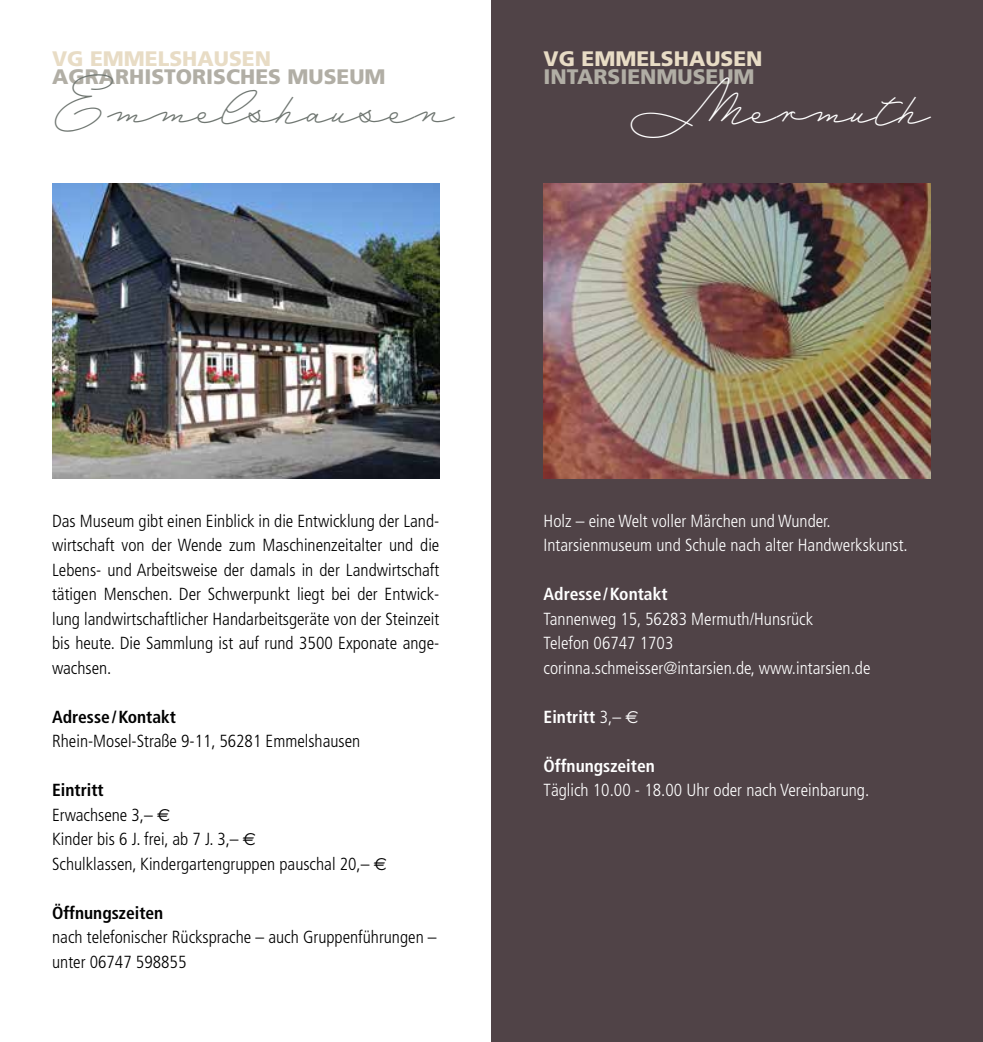
<style>
.page{position:relative;width:983px;height:1042px;background:#fff}
.page>*{position:absolute;margin:0;border:0;box-sizing:border-box;transform-origin:0 0}
.t1{font:47.77px "Mina";color:#6f7671}
.t2{font:47.77px "Mina";letter-spacing:-.015em;color:#fff}
.t3{font:900 21px "Frutiger";color:#b1aea5}
.t4{font:900 21px "Frutiger";color:#e8dcc5}
.t5{font:300 condensed 17.5px/24.5px "Frutiger";color:#000}
.t6{font:300 condensed 17.5px/24.5px "Frutiger";color:#fff}
.t7{font:700 condensed 17.5px "Frutiger";color:#fff}
.t8{font:700 condensed 17.5px "Frutiger";color:#000}
.s1{font-weight:700}
.s2{font-family:"Euro Sans";font-weight:400;font-stretch:normal}
.s3{font-weight:300}
</style>
<div class="page">
<img style="left:52px;top:184px;width:387px;height:295px">
<div style="left:491px;top:0;width:491px;height:1042px;background:#504347"></div>
<img style="left:543px;top:184px;width:387px;height:295px">
<p class="t4" style="left:52px;top:46px;width:220px">VG EMMELSHAUSEN</p>
<p class="t3" style="left:52px;top:64px;width:335px">AGRARHISTORISCHES MUSEUM</p>
<h1 class="t1" style="left:52px;top:77px;width:404px">Emmelshausen</h1>
<p class="t4" style="left:543px;top:46px;width:220px">VG EMMELSHAUSEN</p>
<p class="t3" style="left:543px;top:64px;width:212px">INTARSIENMUSEUM</p>
<h1 class="t2" style="left:628px;top:77px;width:304px">Mermuth</h1>
<p class="t5" style="left:52px;top:509px;width:388px;text-align:justify">Das Museum gibt einen Einblick in die Entwicklung der Land&shy;wirtschaft von der Wende zum Maschinenzeitalter und die Lebens- und Arbeitsweise der damals in der Landwirtschaft tätigen Menschen. Der Schwerpunkt liegt bei der Entwick&shy;lung landwirtschaftlicher Handarbeitsgeräte von der Steinzeit bis heute. Die Sammlung ist auf rund 3500 Exponate ange&shy;wachsen.</p>
<p class="t8" style="left:52px;top:706px;width:125px">Adresse/Kontakt</p>
<p class="t5" style="left:52px;top:729px;width:309px">Rhein-Mosel-Straße 9-11, 56281 Emmelshausen</p>
<p class="t5" style="left:52px;top:778px;width:336px"><span class="s1">Eintritt<br></span>Erwachsene 3,– <span class="s2">€<br></span>Kinder bis 6 J. frei, ab 7 J. 3,– <span class="s2">€<br></span>Schulklassen, Kindergartengruppen pauschal 20,– <span class="s2">€</span></p>
<p class="t8" style="left:52px;top:902px;width:113px">Öffnungszeiten</p>
<p class="t5" style="left:52px;top:925px;width:386px">nach telefonischer Rücksprache – auch Gruppenführungen – unter 06747 598855</p>
<p class="t6" style="left:543px;top:509px;width:365px">Holz – eine Welt voller Märchen und Wunder.<br>Intarsienmuseum und Schule nach alter Handwerkskunst.</p>
<p class="t7" style="left:543px;top:584px;width:125px">Adresse/Kontakt</p>
<p class="t6" style="left:543px;top:607px;width:328px">Tannenweg 15, 56283 Mermuth/Hunsrück<br>Telefon 06747 1703 corinna.schmeisser@intarsien.de, www.intarsien.de</p>
<p class="t7" style="left:543px;top:706px;width:96px">Eintritt <span class="s3">3,–</span> <span class="s2">€</span></p>
<p class="t7" style="left:543px;top:755px;width:113px">Öffnungszeiten</p>
<p class="t6" style="left:543px;top:778px;width:327px">Täglich 10.00 - 18.00 Uhr oder nach Vereinbarung.</p>
</div>
